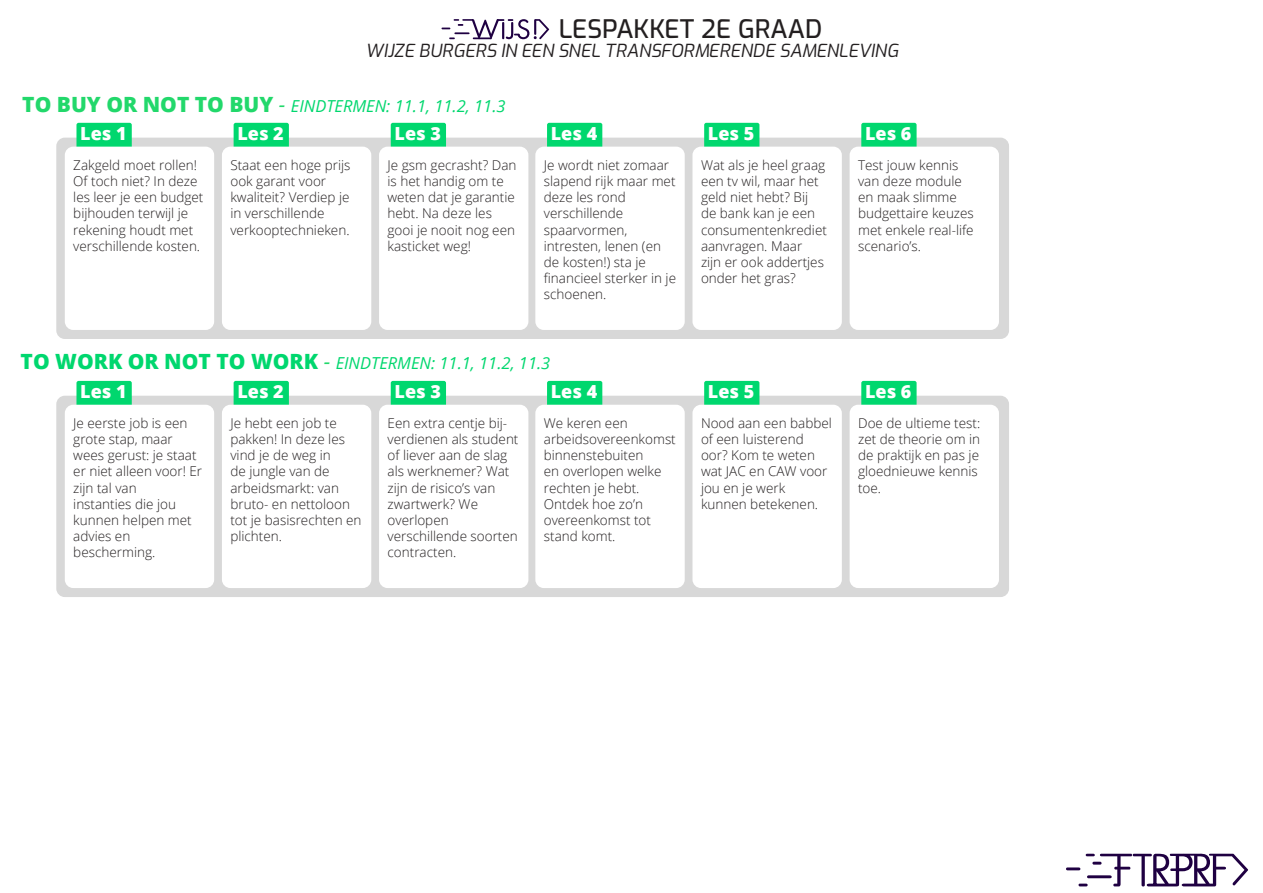
<style>
.page{position:relative;width:1263px;height:893px;background:#fff}
.page>*{position:absolute;margin:0;border:0;box-sizing:border-box;transform-origin:0 0}
.t1{font:500 25.5px "Exo";color:#231f20}
.t2{font:800 18px "Open Sans";color:#fff}
.t3{font:italic 18px "Exo";color:#231f20}
.t4{font:italic 16.5px "Open Sans";color:#00d76e}
.t5{font:300 13.5px/16.2px "Open Sans";color:#231f20}
.s1{font-weight:800;font-style:normal;font-size:21px;color:#22d86b}
.s2{font-size:21px;color:#22d86b}
.s3{font-weight:800;font-style:normal;font-size:21px}
</style>
<div class="page">
<svg style="left:1066px;top:853px;width:182px;height:33px"></svg>
<svg style="left:441px;top:19px;width:108px;height:21px"></svg>
<div style="left:56px;top:138px;width:953px;height:201px;background:#d8d8d8;border-radius:9px"></div>
<div style="left:56px;top:396px;width:953px;height:201px;background:#d8d8d8;border-radius:9px"></div>
<div style="left:76px;top:123px;width:56px;height:29px;background:#00d76e;border-radius:2px"></div>
<div style="left:76px;top:381px;width:56px;height:29px;background:#00d76e;border-radius:2px"></div>
<div style="left:547px;top:123px;width:55px;height:29px;background:#00d76e;border-radius:2px"></div>
<div style="left:547px;top:381px;width:55px;height:29px;background:#00d76e;border-radius:2px"></div>
<div style="left:234px;top:123px;width:55px;height:29px;background:#00d76e;border-radius:2px"></div>
<div style="left:234px;top:381px;width:55px;height:29px;background:#00d76e;border-radius:2px"></div>
<div style="left:704px;top:123px;width:55px;height:29px;background:#00d76e;border-radius:2px"></div>
<div style="left:704px;top:381px;width:55px;height:29px;background:#00d76e;border-radius:2px"></div>
<div style="left:391px;top:123px;width:55px;height:29px;background:#00d76e;border-radius:2px"></div>
<div style="left:391px;top:381px;width:55px;height:29px;background:#00d76e;border-radius:2px"></div>
<div style="left:861px;top:123px;width:55px;height:29px;background:#00d76e;border-radius:2px"></div>
<div style="left:861px;top:381px;width:55px;height:29px;background:#00d76e;border-radius:2px"></div>
<div style="left:65px;top:147px;width:149px;height:183px;background:#fff;border-radius:9px"></div>
<div style="left:65px;top:405px;width:149px;height:183px;background:#fff;border-radius:9px"></div>
<div style="left:535px;top:147px;width:150px;height:183px;background:#fff;border-radius:9px"></div>
<div style="left:535px;top:405px;width:150px;height:183px;background:#fff;border-radius:9px"></div>
<div style="left:222px;top:147px;width:149px;height:183px;background:#fff;border-radius:9px"></div>
<div style="left:222px;top:405px;width:149px;height:183px;background:#fff;border-radius:9px"></div>
<div style="left:692px;top:147px;width:150px;height:183px;background:#fff;border-radius:9px"></div>
<div style="left:692px;top:405px;width:150px;height:183px;background:#fff;border-radius:9px"></div>
<div style="left:379px;top:147px;width:149px;height:183px;background:#fff;border-radius:9px"></div>
<div style="left:379px;top:405px;width:149px;height:183px;background:#fff;border-radius:9px"></div>
<div style="left:850px;top:147px;width:149px;height:183px;background:#fff;border-radius:9px"></div>
<div style="left:850px;top:405px;width:149px;height:183px;background:#fff;border-radius:9px"></div>
<h1 class="t1" style="left:559px;top:10px;width:265px">LESPAKKET 2E GRAAD</h1>
<h2 class="t3" style="left:365px;top:37px;width:534px">WIJZE BURGERS IN EEN SNEL TRANSFORMERENDE SAMENLEVING</h2>
<p class="t4" style="left:22px;top:94px;width:485px"><span class="s1">TO BUY OR NOT TO BUY</span> <span class="s2">-</span> EINDTERMEN: 11.1, 11.2, 11.3</p>
<h2 class="t2" style="left:80px;top:120px;width:48px">Les 1</h2>
<h2 class="t2" style="left:237px;top:120px;width:48px">Les 2</h2>
<h2 class="t2" style="left:394px;top:120px;width:48px">Les 3</h2>
<h2 class="t2" style="left:551px;top:120px;width:48px">Les 4</h2>
<h2 class="t2" style="left:708px;top:120px;width:48px">Les 5</h2>
<h2 class="t2" style="left:865px;top:120px;width:48px">Les 6</h2>
<p class="t5" style="left:73px;top:156px;width:132px">Zakgeld moet rollen!<br>Of toch niet? In deze les leer je een budget bijhouden terwijl je rekening houdt met verschillende kosten.</p>
<p class="t5" style="left:230px;top:156px;width:122px">Staat een hoge prijs ook garant voor kwaliteit? Verdiep je in verschillende verkooptechnieken.</p>
<p class="t5" style="left:388px;top:156px;width:130px">Je gsm gecrasht? Dan is het handig om te weten dat je garantie hebt. Na deze les gooi je nooit nog een kasticket weg!</p>
<p class="t5" style="left:544px;top:156px;width:134px">Je wordt niet zomaar slapend rijk maar met deze les rond verschillende spaarvormen, intresten, lenen (en de kosten!) sta je financieel sterker in je schoenen.</p>
<p class="t5" style="left:701px;top:156px;width:127px">Wat als je heel graag een tv wil, maar het geld niet hebt? Bij de bank kan je een consumentenkrediet aanvragen. Maar<br>zijn er ook addertjes onder het gras?</p>
<p class="t5" style="left:858px;top:156px;width:117px">Test jouw kennis van deze module en maak slimme budgettaire keuzes met enkele real-life scenario’s.</p>
<p class="t4" style="left:21px;top:352px;width:531px"><span class="s3">TO WORK OR NOT TO WORK</span> <span class="s2">-</span> EINDTERMEN: 11.1, 11.2, 11.3</p>
<h2 class="t2" style="left:80px;top:378px;width:48px">Les 1</h2>
<h2 class="t2" style="left:237px;top:378px;width:48px">Les 2</h2>
<h2 class="t2" style="left:394px;top:378px;width:48px">Les 3</h2>
<h2 class="t2" style="left:551px;top:378px;width:48px">Les 4</h2>
<h2 class="t2" style="left:708px;top:378px;width:48px">Les 5</h2>
<h2 class="t2" style="left:865px;top:378px;width:48px">Les 6</h2>
<p class="t5" style="left:73px;top:414px;width:130px">Je eerste job is een grote stap, maar wees gerust: je staat er niet alleen voor! Er zijn tal van<br>instanties die jou kunnen helpen met advies en bescherming.</p>
<p class="t5" style="left:230px;top:414px;width:133px">Je hebt een job te pakken! In deze les vind je de weg in<br>de jungle van de arbeidsmarkt: van bruto- en nettoloon tot je basisrechten en plichten.</p>
<p class="t5" style="left:388px;top:414px;width:132px">Een extra centje bij&shy;verdienen als student of liever aan de slag als werknemer? Wat zijn de risico’s van zwartwerk? We overlopen verschillende soorten contracten.</p>
<p class="t5" style="left:544px;top:414px;width:133px">We keren een arbeidsovereenkomst binnenstebuiten<br>en overlopen welke rechten je hebt.<br>Ontdek hoe zo’n overeenkomst tot stand komt.</p>
<p class="t5" style="left:701px;top:414px;width:132px">Nood aan een babbel of een luisterend oor? Kom te weten wat JAC en CAW voor jou en je werk kunnen betekenen.</p>
<p class="t5" style="left:858px;top:414px;width:124px">Doe de ultieme test: zet de theorie om in de praktijk en pas je gloednieuwe kennis toe.</p>
</div>
